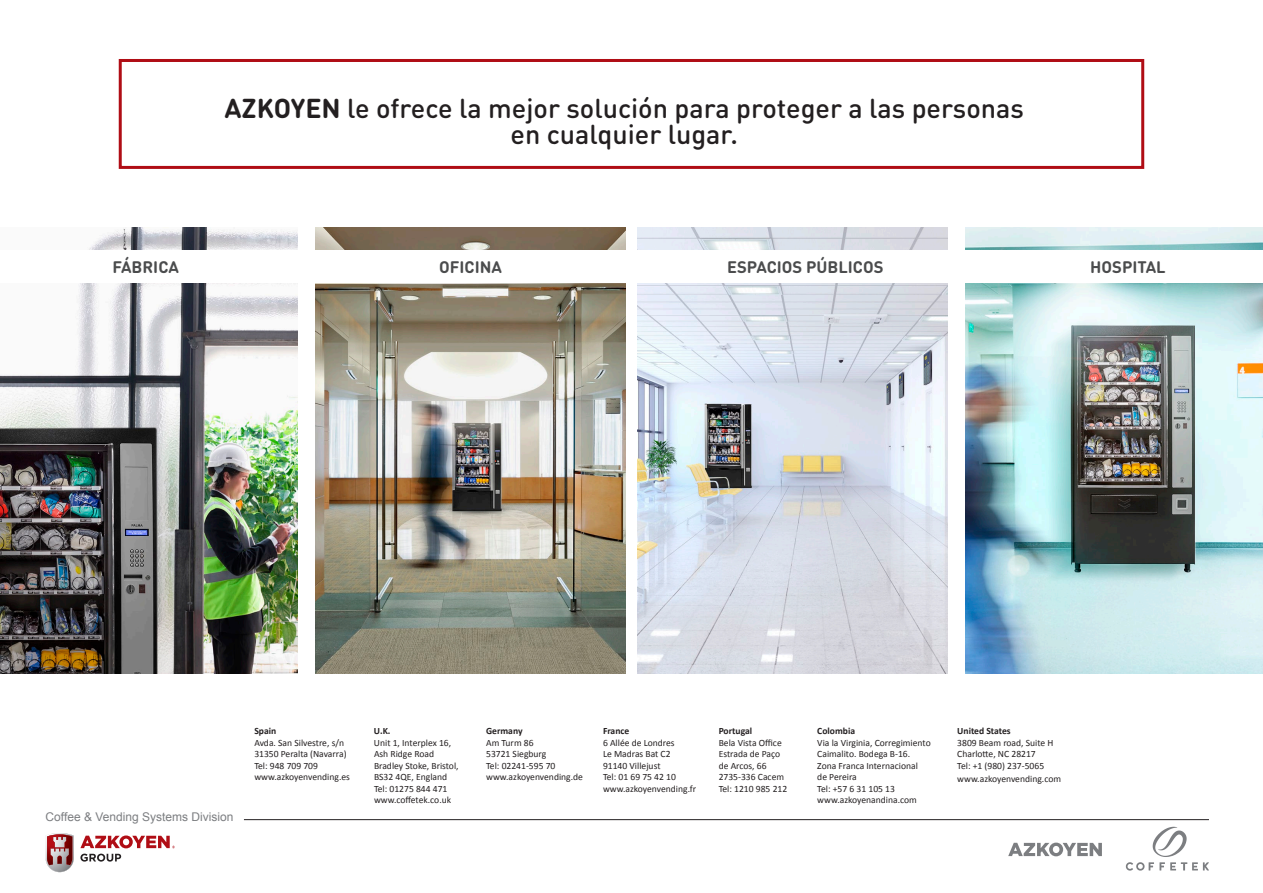
<style>
.page{position:relative;width:1263px;height:893px;background:#fff}
.page>*{position:absolute;margin:0;border:0;box-sizing:border-box;transform-origin:0 0}
.t1{font:500 27px/25.5px "DIN Round Pro";color:#231f20;text-align:center}
.t2{font:700 16.5px "DIN Round Pro";color:#4b4c4d}
.t3{font:12px "Arial";color:#7c7e81}
.t4{font:9.6px/11.6px "Calibri";color:#231f20}
.t5{font:700 9.6px "Calibri";color:#231f20}
.s1{font-weight:700}
</style>
<div class="page">
<div style="left:119px;top:59px;width:1025px;height:110px;border:3px solid #b00d15"></div>
<img style="left:637px;top:227px;width:310px;height:446px">
<img style="left:965px;top:227px;width:298px;height:446px">
<img style="left:316px;top:227px;width:309px;height:446px">
<img style="left:0;top:227px;width:298px;height:446px">
<div style="left:0;top:251px;width:1263px;height:32px;background:#fff"></div>
<svg style="left:46px;top:833px;width:28px;height:39px"></svg>
<svg style="left:80px;top:854px;width:41px;height:8px"></svg>
<svg style="left:80px;top:835px;width:95px;height:13px"></svg>
<svg style="left:1008px;top:843px;width:94px;height:13px"></svg>
<hr style="left:244px;top:819px;width:965px;height:1px;background:#231f20">
<svg style="left:1126px;top:827px;width:83px;height:44px"></svg>
<h1 class="t1" style="left:224px;top:95px;width:801px"><span class="s1">AZKOYEN</span> le ofrece la mejor solución para proteger a las personas en cualquier lugar.</h1>
<h2 class="t2" style="left:112px;top:256px;width:68px">FÁBRICA</h2>
<h2 class="t2" style="left:439px;top:256px;width:64px">OFICINA</h2>
<h2 class="t2" style="left:727px;top:256px;width:158px">ESPACIOS PÚBLICOS</h2>
<h2 class="t2" style="left:1090px;top:256px;width:77px">HOSPITAL</h2>
<p class="t3" style="left:46px;top:809px;width:189px">Coffee &amp; Vending Systems Division</p>
<p class="t5" style="left:254px;top:725px;width:23px">Spain</p>
<p class="t4" style="left:254px;top:737px;width:97px">Avda. San Silvestre, s/n<br>31350 Peralta (Navarra)<br>Tel: 948 709 709 www.azkoyenvending.es</p>
<p class="t5" style="left:374px;top:725px;width:18px">U.K.</p>
<p class="t4" style="left:374px;top:737px;width:86px">Unit 1, Interplex 16,<br>Ash Ridge Road<br>Bradley Stoke, Bristol,<br>BS32 4QE, England<br>Tel: 01275 844 471 www.coffetek.co.uk</p>
<p class="t5" style="left:486px;top:725px;width:38px">Germany</p>
<p class="t4" style="left:486px;top:737px;width:98px">Am Turm 86<br>53721 Siegburg<br>Tel: 02241-595 70 www.azkoyenvending.de</p>
<p class="t5" style="left:603px;top:725px;width:28px">France</p>
<p class="t4" style="left:603px;top:737px;width:95px">6 Allée de Londres<br>Le Madras Bat C2<br>91140 Villejust<br>Tel: 01 69 75 42 10 www.azkoyenvending.fr</p>
<p class="t5" style="left:719px;top:725px;width:35px">Portugal</p>
<p class="t4" style="left:719px;top:737px;width:70px">Bela Vista Office<br>Estrada de Paço de Arcos, 66<br>2735-336 Cacem<br>Tel: 1210 985 212</p>
<p class="t5" style="left:817px;top:725px;width:39px">Colombia</p>
<p class="t4" style="left:817px;top:737px;width:115px">Via la Virginia, Corregimiento<br>Caimalito. Bodega B-16.<br>Zona Franca Internacional<br>de Pereira<br>Tel: +57 6 31 105 13 www.azkoyenandina.com</p>
<p class="t5" style="left:957px;top:725px;width:55px">United States</p>
<p class="t4" style="left:957px;top:737px;width:98px">3809 Beam road, Suite H<br>Charlotte, NC 28217<br>Tel: +1 (980) 237-5065</p>
<p class="t4" style="left:957px;top:773px;width:105px">www.azkoyenvending.com</p>
</div>
